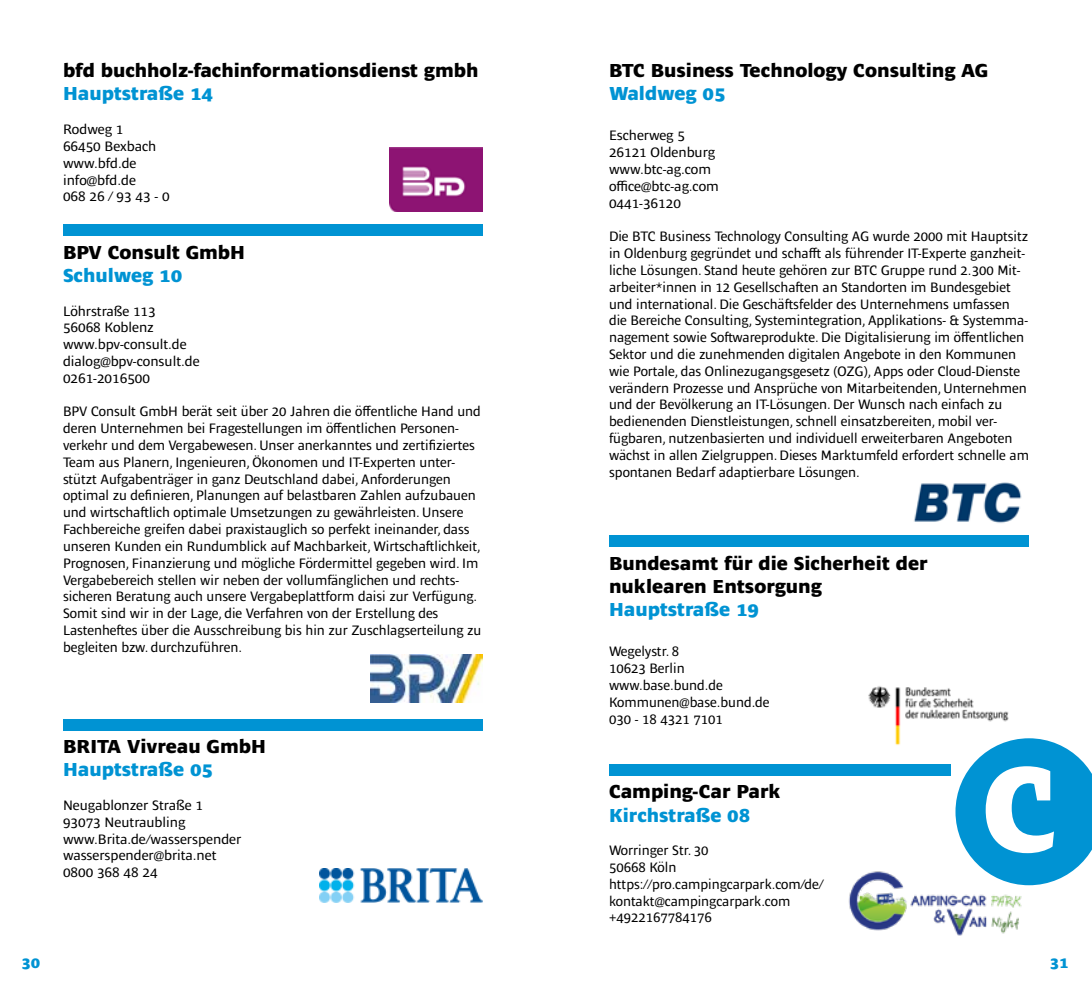
<style>
.page{position:relative;width:1092px;height:993px;background:#fff}
.page>*{position:absolute;margin:0;border:0;box-sizing:border-box;transform-origin:0 0}
.t1{font:800 123.9px "Ardoise Ptf";color:#fff}
.t2{font:800 19.25px/23.1px "Ardoise Ptf";color:#000}
.t3{font:800 19.25px "Ardoise Ptf";color:#0093d3}
.t4{font:800 15.75px "Ardoise Ptf";color:#0093d3}
.t5{font:14px/16.8px "Ardoise Ptf";color:#000}
</style>
<div class="page">
<img style="left:389px;top:147px;width:94px;height:64px">
<div style="left:63px;top:224px;width:420px;height:11px;background:#0093d3"></div>
<img style="left:370px;top:654px;width:113px;height:47px">
<div style="left:63px;top:718px;width:420px;height:11px;background:#0093d3"></div>
<img style="left:319px;top:868px;width:164px;height:34px">
<img style="left:914px;top:482px;width:108px;height:41px">
<div style="left:609px;top:535px;width:419px;height:11px;background:#0093d3"></div>
<img style="left:868px;top:686px;width:141px;height:59px">
<div style="left:609px;top:764px;width:341px;height:11px;background:#0093d3"></div>
<img style="left:848px;top:871px;width:180px;height:65px">
<svg style="left:955px;top:738px;width:136px;height:146px"></svg>
<h2 class="t2" style="left:63px;top:57px;width:417px">bfd buchholz-fachinformationsdienst gmbh</h2>
<h2 class="t3" style="left:63px;top:79px;width:152px">Hauptstraße 14</h2>
<p class="t5" style="left:63px;top:120px;width:108px">Rodweg 1<br>66450 Bexbach www.bfd.de info@bfd.de<br>068 26 / 93 43 - 0</p>
<h2 class="t2" style="left:63px;top:239px;width:183px">BPV Consult GmbH</h2>
<h2 class="t3" style="left:63px;top:261px;width:121px">Schulweg 10</h2>
<p class="t5" style="left:63px;top:301px;width:138px">Löhrstraße 113<br>56068 Koblenz www.bpv-consult.de dialog@bpv-consult.de<br>0261-2016500</p>
<p class="t5" style="left:63px;top:402px;width:419px">BPV Consult GmbH berät seit über 20 Jahren die öffentliche Hand und deren Unternehmen bei Fragestellungen im öffentlichen Personen&shy;verkehr und dem Vergabewesen. Unser anerkanntes und zertifiziertes Team aus Planern, Ingenieuren, Ökonomen und IT-Experten unter&shy;stützt Aufgabenträger in ganz Deutschland dabei, Anforderungen optimal zu definieren, Planungen auf belastbaren Zahlen aufzubauen und wirtschaftlich optimale Umsetzungen zu gewährleisten. Unsere Fachbereiche greifen dabei praxistauglich so perfekt ineinander, dass unseren Kunden ein Rundumblick auf Machbarkeit, Wirtschaftlichkeit, Prognosen, Finanzierung und mögliche Fördermittel gegeben wird. Im Vergabebereich stellen wir neben der vollumfänglichen und rechts&shy;sicheren Beratung auch unsere Vergabeplattform daisi zur Verfügung.<br>Somit sind wir in der Lage, die Verfahren von der Erstellung des Lastenheftes über die Ausschreibung bis hin zur Zuschlagserteilung zu begleiten bzw. durchzuführen.</p>
<h2 class="t2" style="left:63px;top:733px;width:204px">BRITA Vivreau GmbH</h2>
<h2 class="t3" style="left:63px;top:755px;width:152px">Hauptstraße 05</h2>
<p class="t5" style="left:63px;top:795px;width:180px">Neugablonzer Straße 1<br>93073 Neutraubling www.Brita.de/wasserspender wasserspender@brita.net<br>0800 368 48 24</p>
<h2 class="t2" style="left:609px;top:57px;width:381px">BTC Business Technology Consulting AG</h2>
<h2 class="t3" style="left:609px;top:79px;width:118px">Waldweg 05</h2>
<p class="t5" style="left:609px;top:126px;width:111px">Escherweg 5<br>26121 Oldenburg www.btc-ag.com office@btc-ag.com<br>0441-36120</p>
<p class="t5" style="left:609px;top:227px;width:421px">Die BTC Business Technology Consulting AG wurde 2000 mit Hauptsitz in Oldenburg gegründet und schafft als führender IT-Experte ganzheit&shy;liche Lösungen. Stand heute gehören zur BTC Gruppe rund 2.300 Mit&shy;arbeiter*innen in 12 Gesellschaften an Standorten im Bundesgebiet und international. Die Geschäftsfelder des Unternehmens umfassen die Bereiche Consulting, Systemintegration, Applikations- &amp; Systemma&shy;nagement sowie Softwareprodukte. Die Digitalisierung im öffentlichen Sektor und die zunehmenden digitalen Angebote in den Kommunen wie Portale, das Onlinezugangsgesetz (OZG), Apps oder Cloud-Dienste verändern Prozesse und Ansprüche von Mitarbeitenden, Unternehmen und der Bevölkerung an IT-Lösungen. Der Wunsch nach einfach zu bedienenden Dienstleistungen, schnell einsatzbereiten, mobil ver&shy;fügbaren, nutzenbasierten und individuell erweiterbaren Angeboten wächst in allen Zielgruppen. Dieses Marktumfeld erfordert schnelle am spontanen Bedarf adaptierbare Lösungen.</p>
<h2 class="t2" style="left:609px;top:550px;width:320px">Bundesamt für die Sicherheit der nuklearen Entsorgung</h2>
<h2 class="t3" style="left:609px;top:595px;width:152px">Hauptstraße 19</h2>
<p class="t5" style="left:609px;top:641px;width:162px">Wegelystr. 8<br>10623 Berlin www.base.bund.de<br>Kommunen@base.bund.de<br>030 - 18 4321 7101</p>
<h2 class="t2" style="left:609px;top:778px;width:173px">Camping-Car Park</h2>
<h2 class="t3" style="left:609px;top:800px;width:143px">Kirchstraße 08</h2>
<p class="t5" style="left:609px;top:840px;width:216px">Worringer Str. 30<br>50668 Köln https://pro.campingcarpark.com/de/ kontakt@campingcarpark.com +4922167784176</p>
<h1 class="t1" style="left:981px;top:717px;width:77px">C</h1>
<p class="t4" style="left:21px;top:951px;width:20px">30</p>
<p class="t4" style="left:1049px;top:951px;width:20px">31</p>
</div>
